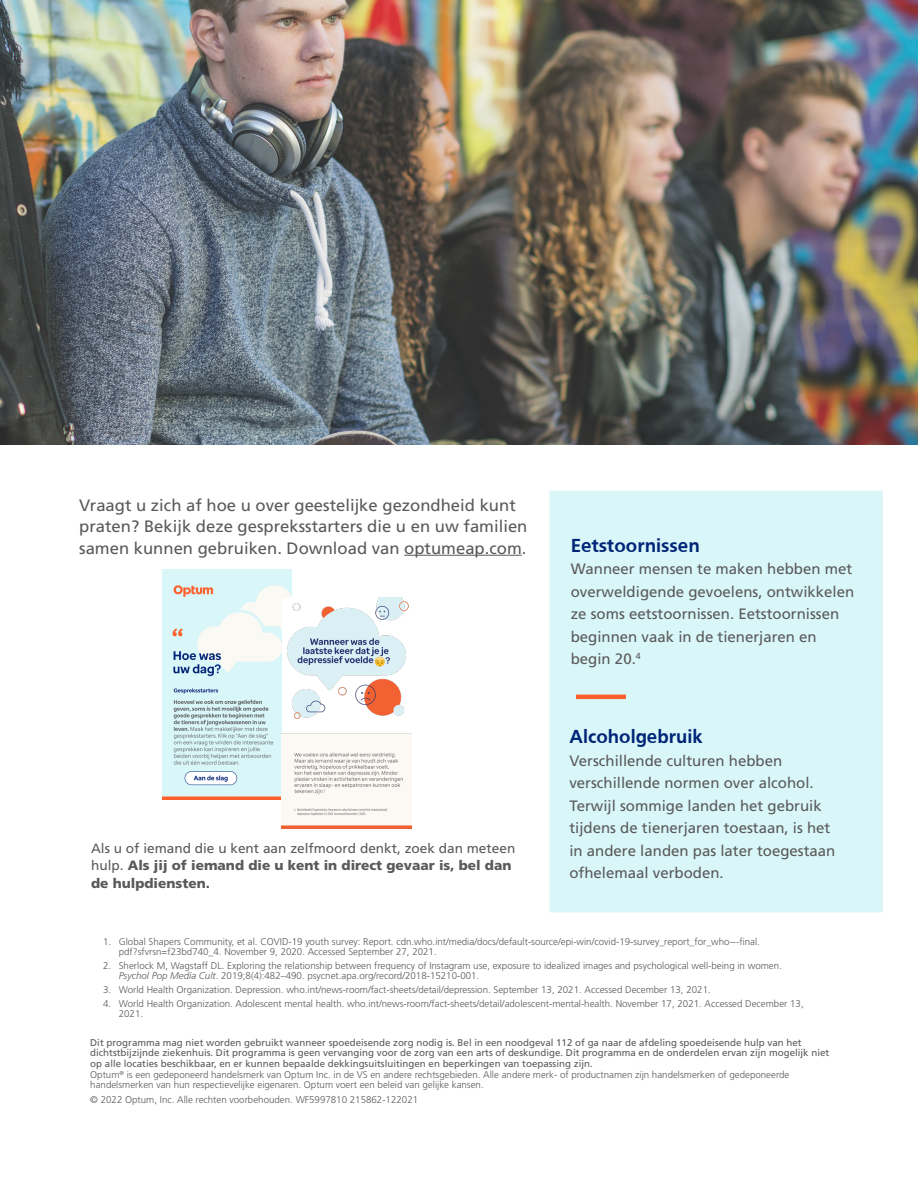
<style>
.page{position:relative;width:918px;height:1188px;background:#fff}
.page>*{position:absolute;margin:0;border:0;box-sizing:border-box;transform-origin:0 0}
.t1{font:700 19.5px "Frutiger";color:#002577}
.t2{font:16.5px/21.3px "Frutiger LT Std";color:#5a5a5a}
.t3{font:15px/22.5px "Frutiger LT Std";color:#5a5a5a}
.t4{font:900 13.5px/17.4px "Frutiger LT Std";color:#5a5a5a}
.t5{font:300 9.75px/9.8px "Frutiger LT Std";color:#5a5a5a}
.t6{font:9.75px/10.6px "Frutiger LT Pro";color:#5a5a5a}
.s1{font-weight:400}
.s2{font-style:italic}
</style>
<div class="page">
<img style="left:0;top:0;width:918px;height:445px">
<div style="left:550px;top:491px;width:332px;height:421px;background:#d9f6f9"></div>
<hr style="left:576px;top:695px;width:50px;height:4px;background:#ff602b">
<img style="left:162px;top:569px;width:129px;height:231px">
<img style="left:282px;top:598px;width:129px;height:230px">
<hr style="left:404px;top:555px;width:118px;height:1px;background:#5a5a5a">
<h2 class="t2" style="left:79px;top:495px;width:450px">Vraagt u zich af hoe u over geestelijke gezondheid kunt praten? Bekijk deze gespreksstarters die u en uw familien samen kunnen gebruiken. Download van optumeap.com.</h2>
<h3 class="t4" style="left:91px;top:840px;width:426px"><span class="s1">Als u of iemand die u kent aan zelfmoord denkt, zoek dan meteen hulp.</span> Als jij of iemand die u kent in direct gevaar is, bel dan de hulpdiensten.</h3>
<h1 class="t1" style="left:571px;top:534px;width:130px">Eetstoornissen</h1>
<h3 class="t3" style="left:571px;top:558px;width:285px">Wanneer mensen te maken hebben met overweldigende gevoelens, ontwikkelen ze soms eetstoornissen. Eetstoornissen beginnen vaak in de tienerjaren en begin 20.<sup>4</sup></h3>
<h1 class="t1" style="left:569px;top:726px;width:135px">Alcoholgebruik</h1>
<h3 class="t3" style="left:569px;top:750px;width:267px">Verschillende culturen hebben verschillende normen over alcohol.<br>Terwijl sommige landen het gebruik tijdens de tienerjaren toestaan, is het in andere landen pas later toegestaan ofhelemaal verboden.</h3>
<p class="t5" style="left:119px;top:937px;width:643px;text-indent:-16px">1. Global Shapers Community, et al. COVID-19 youth survey: Report. cdn.who.int/media/docs/default-source/epi-win/covid-19-survey_report_for_who---final. pdf?sfvrsn=f23bd740_4. November 9, 2020. Accessed September 27, 2021.</p>
<p class="t5" style="left:119px;top:960px;width:665px;line-height:10.5px;text-indent:-16px">2. Sherlock M, Wagstaff DL. Exploring the relationship between frequency of Instagram use, exposure to idealized images and psychological well-being in women.<br><span class="s2">Psychol Pop Media Cult</span>. 2019;8(4):482–490. psycnet.apa.org/record/2018-15210-001.</p>
<p class="t5" style="left:103px;top:985px;width:609px">3. World Health Organization. Depression. who.int/news-room/fact-sheets/detail/depression. September 13, 2021. Accessed December 13, 2021.</p>
<p class="t5" style="left:119px;top:999px;width:686px;text-indent:-16px">4. World Health Organization. Adolescent mental health. who.int/news-room/fact-sheets/detail/adolescent-mental-health. November 17, 2021. Accessed December 13,<br>2021.</p>
<p class="t6" style="left:90px;top:1037px;width:741px">Dit programma mag niet worden gebruikt wanneer spoedeisende zorg nodig is. Bel in een noodgeval 112 of ga naar de afdeling spoedeisende hulp van het dichtstbijzijnde ziekenhuis. Dit programma is geen vervanging voor de zorg van een arts of deskundige. Dit programma en de onderdelen ervan zijn mogelijk niet op alle locaties beschikbaar, en er kunnen bepaalde dekkingsuitsluitingen en beperkingen van toepassing zijn.</p>
<p class="t5" style="left:90px;top:1069px;width:701px;line-height:10.6px">Optum<sup>®</sup> is een gedeponeerd handelsmerk van Optum Inc. in de VS en andere rechtsgebieden. Alle andere merk- of productnamen zijn handelsmerken of gedeponeerde handelsmerken van hun respectievelijke eigenaren. Optum voert een beleid van gelijke kansen.</p>
<p class="t5" style="left:90px;top:1095px;width:329px">© 2022 Optum, Inc. Alle rechten voorbehouden. WF5997810 215862-122021</p>
</div>
